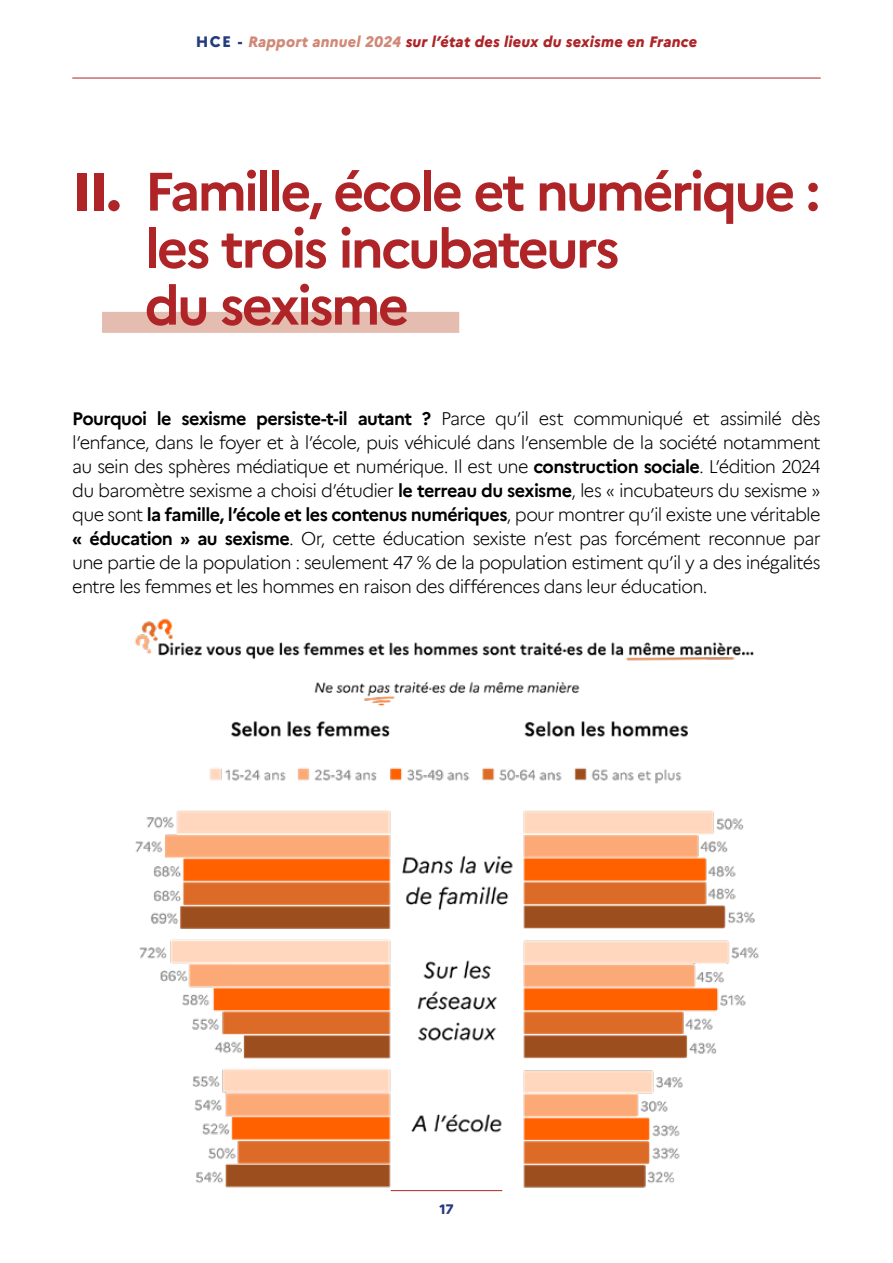
<style>
.page{position:relative;width:893px;height:1263px;background:#fff}
.page>*{position:absolute;margin:0;border:0;box-sizing:border-box;transform-origin:0 0}
.t1{font:700 54px/57px "Marianne";letter-spacing:-.055em;color:#ae2427}
.t2{font:300 18px/24px "Marianne";letter-spacing:-.04em;color:#000;text-align:justify}
.t3{font:italic 800 15px "Marianne";letter-spacing:.01em;color:#ae2427}
.t4{font:800 13.5px "Marianne";color:#243b7d}
.s1{font-style:normal;color:#243b7d}
.s2{color:#d18877}
.s3{font-weight:800}
.s4{font-weight:700}
</style>
<div class="page">
<hr style="left:72px;top:78px;width:749px;height:1px;background:#ae2427">
<div style="left:102px;top:312px;width:357px;height:21px;background:#e4bcb0"></div>
<img style="left:134px;top:618px;width:625px;height:573px">
<p class="t3" style="left:196px;top:30px;width:503px"><span class="s1">HCE -</span> <span class="s2">Rapport annuel 2024</span> sur l’état des lieux du sexisme en France</p>
<h1 class="t1" style="left:145px;top:159px;width:677px;text-indent:-72px"><span class="s3">II.</span> Famille, école et numérique : les trois incubateurs<br>du sexisme</h1>
<p class="t2" style="left:72px;top:405px;width:750px"><span class="s4">Pourquoi le sexisme persiste-t-il autant ?</span> Parce qu’il est communiqué et assimilé dès l’enfance, dans le foyer et à l’école, puis véhiculé dans l’ensemble de la société notamment au sein des sphères médiatique et numérique. Il est une <span class="s4">construction sociale</span>. L’édition 2024 du baromètre sexisme a choisi d’étudier <span class="s4">le terreau du sexisme</span>, les « incubateurs du sexisme » que sont <span class="s4">la famille, l’école et les contenus numériques</span>, pour montrer qu’il existe une véritable <span class="s4">« éducation » au sexisme</span>. Or, cette éducation sexiste n’est pas forcément reconnue par une partie de la population : seulement 47 % de la population estiment qu’il y a des inégalités entre les femmes et les hommes en raison des différences dans leur éducation.</p>
<p class="t4" style="left:439px;top:1198px;width:16px">17</p>
</div>
